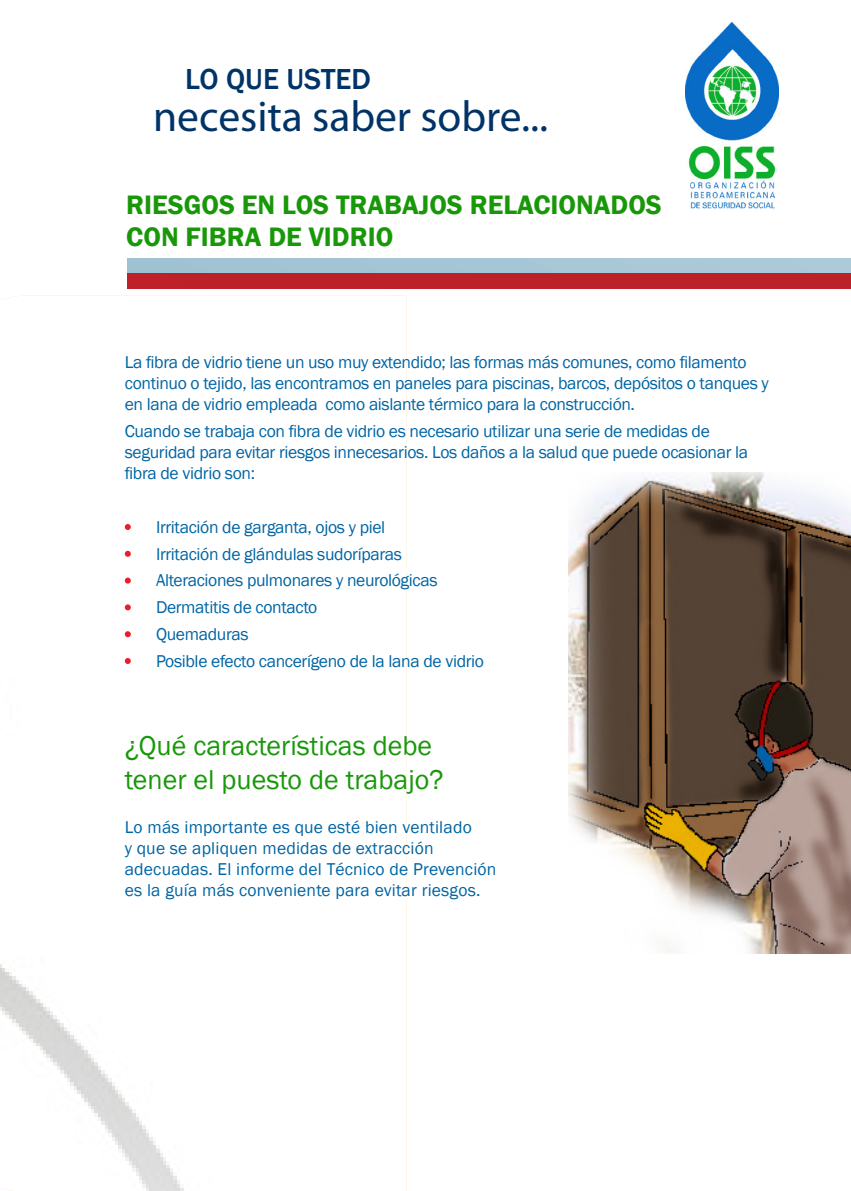
<style>
.page{position:relative;width:851px;height:1191px;background:#fff}
.page>*{position:absolute;margin:0;border:0;box-sizing:border-box;transform-origin:0 0}
.t1{font:43.4px "Myriad Pro";color:#003367}
.t2{font:500 29.8px "Franklin Gothic";color:#003367}
.t3{font:28px "Franklin Gothic";color:#189809}
.t4{font:600 27.4px "Franklin Gothic";color:#189809}
.t5{font:17.6px/21.2px "Franklin Gothic";letter-spacing:-.02em;color:#0065a4}
.t6{font:17.6px/21.2px "Franklin Gothic";letter-spacing:.01em;color:#0065a4}
</style>
<div class="page">
<div style="left:127px;top:258px;width:723px;height:15px;background:#a5c6d6"></div>
<div style="left:127px;top:273px;width:723px;height:15px;background:#bc2129"></div>
<img style="left:0;top:295px;width:406px;height:896px">
<img style="left:685px;top:23px;width:93px;height:186px">
<img style="left:568px;top:473px;width:282px;height:480px">
<svg style="left:125px;top:524px;width:6px;height:6px"></svg>
<svg style="left:125px;top:551px;width:6px;height:6px"></svg>
<svg style="left:125px;top:577px;width:6px;height:6px"></svg>
<svg style="left:125px;top:604px;width:6px;height:6px"></svg>
<svg style="left:125px;top:631px;width:6px;height:6px"></svg>
<svg style="left:125px;top:658px;width:6px;height:6px"></svg>
<p class="t2" style="left:185px;top:61px;width:187px">LO QUE USTED</p>
<p class="t1" style="left:153px;top:92px;width:396px">necesita saber sobre...</p>
<p class="t4" style="left:126px;top:188px;width:537px">RIESGOS EN LOS TRABAJOS RELACIONADOS</p>
<p class="t4" style="left:126px;top:220px;width:268px">CON FIBRA DE VIDRIO</p>
<p class="t5" style="left:125px;top:352px;width:645px">La fibra de vidrio tiene un uso muy extendido; las formas más comunes, como filamento continuo o tejido, las encontramos en paneles para piscinas, barcos, depósitos o tanques y en lana de vidrio empleada como aislante térmico para la construcción.</p>
<p class="t5" style="left:125px;top:421px;width:624px">Cuando se trabaja con fibra de vidrio es necesario utilizar una serie de medidas de seguridad para evitar riesgos innecesarios. Los daños a la salud que puede ocasionar la fibra de vidrio son:</p>
<p class="t5" style="left:156px;top:517px;width:231px">Irritación de garganta, ojos y piel</p>
<p class="t5" style="left:156px;top:543px;width:247px">Irritación de glándulas sudoríparas</p>
<p class="t5" style="left:156px;top:570px;width:283px">Alteraciones pulmonares y neurológicas</p>
<p class="t5" style="left:156px;top:597px;width:163px">Dermatitis de contacto</p>
<p class="t5" style="left:156px;top:624px;width:94px">Quemaduras</p>
<p class="t5" style="left:156px;top:651px;width:329px">Posible efecto cancerígeno de la lana de vidrio</p>
<p class="t3" style="left:125px;top:728px;width:309px">¿Qué características debe</p>
<p class="t3" style="left:125px;top:762px;width:320px">tener el puesto de trabajo?</p>
<p class="t6" style="left:125px;top:816px;width:373px">Lo más importante es que esté bien ventilado<br>y que se apliquen medidas de extracción adecuadas. El informe del Técnico de Prevención es la guía más conveniente para evitar riesgos.</p>
</div>
